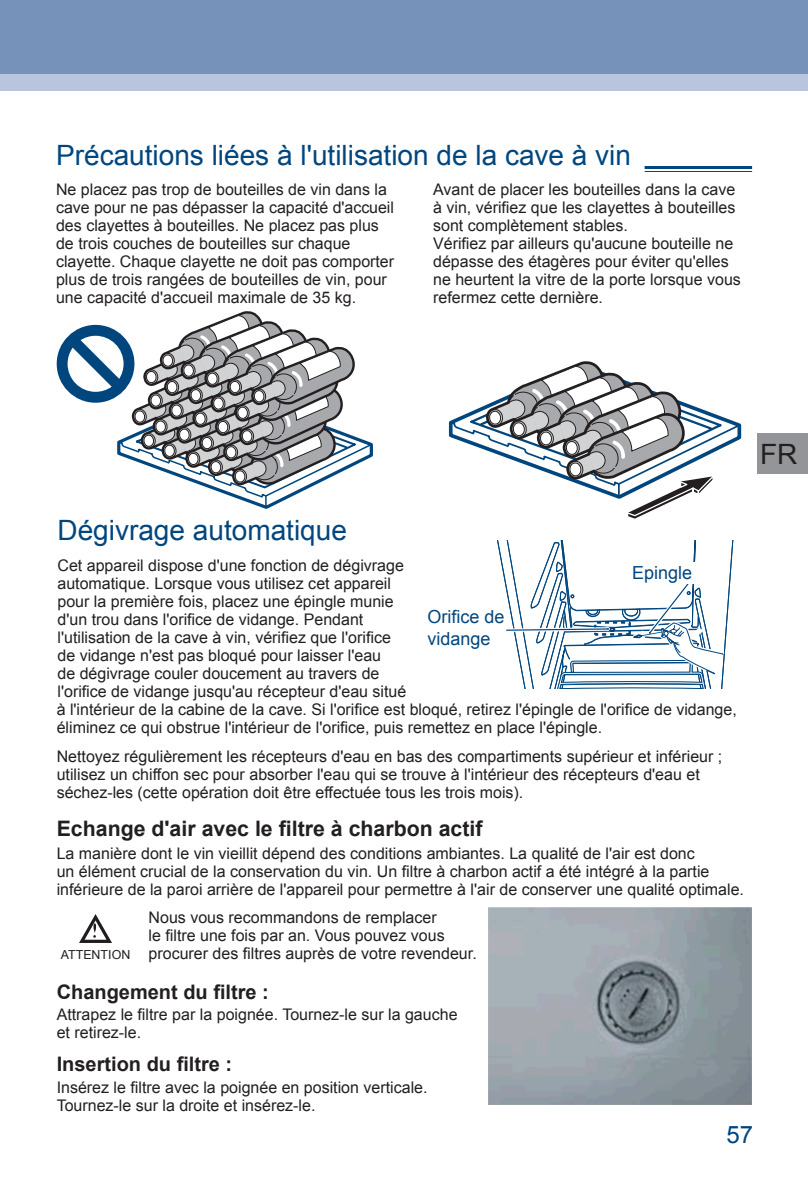
<style>
.page{position:relative;width:808px;height:1191px;background:#fff}
.page>*{position:absolute;margin:0;border:0;box-sizing:border-box;transform-origin:0 0}
.t1{font:28px "Arial";color:#00467e}
.t2{font:28px "Arial";color:#231f20}
.t3{font:24px "Arial";color:#00467e}
.t4{font:700 21.4px "Arial";color:#231f20}
.t5{font:700 20px "Arial";color:#231f20}
.t6{font:18px/22px "Arial";color:#00467e}
.t7{font:16px/18px "Arial";color:#231f20}
.t8{font:12.4px "Arial";color:#231f20}
</style>
<div class="page">
<div style="left:757px;top:433px;width:51px;height:40px;background:#939598"></div>
<svg style="left:57px;top:311px;width:316px;height:198px"></svg>
<svg style="left:448px;top:361px;width:293px;height:158px"></svg>
<div style="left:0;top:0;width:808px;height:74px;background:#7692ba"></div>
<div style="left:0;top:74px;width:808px;height:17px;background:#b9c5dc"></div>
<hr style="left:645px;top:166px;width:107px;height:3px;background:#00467e">
<hr style="left:645px;top:171px;width:107px;height:1px;background:#00467e">
<img style="left:488px;top:907px;width:264px;height:198px">
<svg style="left:79px;top:914px;width:33px;height:29px"></svg>
<svg style="left:497px;top:540px;width:237px;height:148px"></svg>
<h1 class="t1" style="left:56px;top:136px;width:576px">Précautions liées à l'utilisation de la cave à vin</h1>
<p class="t7" style="left:56px;top:180px;width:340px">Ne placez pas trop de bouteilles de vin dans la cave pour ne pas dépasser la capacité d'accueil des clayettes à bouteilles. Ne placez pas plus de trois couches de bouteilles sur chaque clayette. Chaque clayette ne doit pas comporter plus de trois rangées de bouteilles de vin, pour une capacité d'accueil maximale de 35 kg.</p>
<p class="t7" style="left:433px;top:180px;width:309px">Avant de placer les bouteilles dans la cave à vin, vérifiez que les clayettes à bouteilles sont complètement stables.<br>Vérifiez par ailleurs qu'aucune bouteille ne dépasse des étagères pour éviter qu'elles ne heurtent la vitre de la porte lorsque vous refermez cette dernière.</p>
<h1 class="t2" style="left:760px;top:435px;width:39px">FR</h1>
<h1 class="t1" style="left:58px;top:511px;width:291px">Dégivrage automatique</h1>
<p class="t7" style="left:57px;top:556px;width:682px">Cet appareil dispose d'une fonction de dégivrage<br>automatique. Lorsque vous utilisez cet appareil<br>pour la première fois, placez une épingle munie<br>d'un trou dans l'orifice de vidange. Pendant<br>l'utilisation de la cave à vin, vérifiez que l'orifice<br>de vidange n'est pas bloqué pour laisser l'eau<br>de dégivrage couler doucement au travers de<br>l'orifice de vidange jusqu'au récepteur d'eau situé<br>à l'intérieur de la cabine de la cave. Si l'orifice est bloqué, retirez l'épingle de l'orifice de vidange, éliminez ce qui obstrue l'intérieur de l'orifice, puis remettez en place l'épingle.</p>
<p class="t7" style="left:57px;top:747px;width:667px">Nettoyez régulièrement les récepteurs d'eau en bas des compartiments supérieur et inférieur ; utilisez un chiffon sec pour absorber l'eau qui se trouve à l'intérieur des récepteurs d'eau et séchez-les (cette opération doit être effectuée tous les trois mois).</p>
<h3 class="t4" style="left:57px;top:813px;width:427px">Echange d'air avec le filtre à charbon actif</h3>
<p class="t7" style="left:57px;top:844px;width:689px">La manière dont le vin vieillit dépend des conditions ambiantes. La qualité de l'air est donc<br>un élément crucial de la conservation du vin. Un filtre à charbon actif a été intégré à la partie inférieure de la paroi arrière de l'appareil pour permettre à l'air de conserver une qualité optimale.</p>
<p class="t6" style="left:632px;top:562px;width:62px">Epingle</p>
<p class="t6" style="left:427px;top:606px;width:79px">Orifice de vidange</p>
<p class="t7" style="left:149px;top:908px;width:330px">Nous vous recommandons de remplacer<br>le filtre une fois par an. Vous pouvez vous procurer des filtres auprès de votre revendeur.</p>
<p class="t5" style="left:57px;top:977px;width:214px">Changement du filtre :</p>
<p class="t7" style="left:57px;top:1005px;width:402px">Attrapez le filtre par la poignée. Tournez-le sur la gauche et retirez-le.</p>
<p class="t5" style="left:57px;top:1050px;width:177px">Insertion du filtre :</p>
<p class="t7" style="left:57px;top:1078px;width:372px">Insérez le filtre avec la poignée en position verticale.<br>Tournez-le sur la droite et insérez-le.</p>
<p class="t8" style="left:61px;top:946px;width:71px">ATTENTION</p>
<h2 class="t3" style="left:726px;top:1118px;width:28px">57</h2>
</div>
